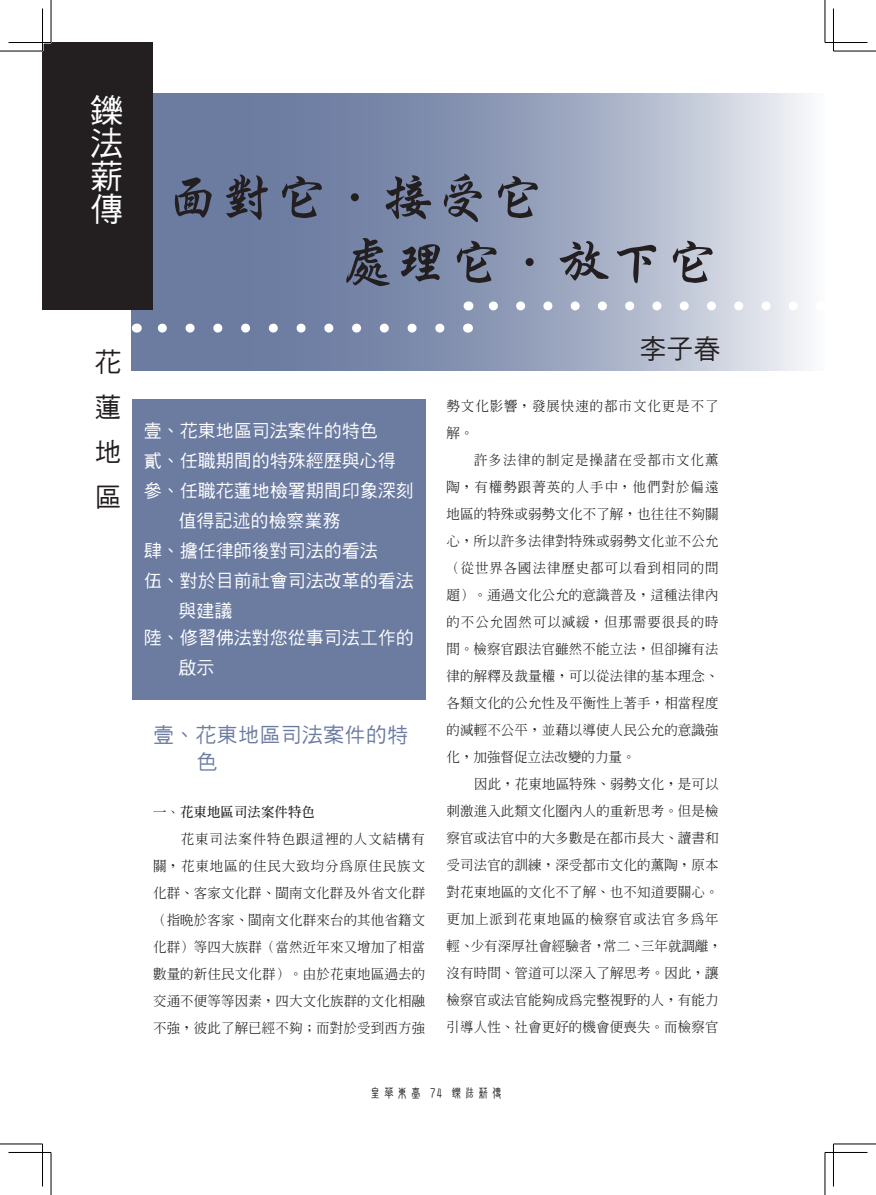
<style>
.page{position:relative;width:876px;height:1195px;background:#fff}
.page>*{position:absolute;margin:0;border:0;box-sizing:border-box;transform-origin:0 0}
.t1{font:54px "DF Xing Kai W5 WIN BF";color:#231f20}
.內文--壹{font:33px/33px "DF Hei W5 WIN BF";color:#fff;text-align:justify}
.內文--壹-2{font:27px/45px "DF Hei W5 WIN BF";color:#231f20;text-align:justify}
.內文--壹-3{font:21px/27px "DF Hei W5 WIN BF";letter-spacing:.015em;color:#6c7ca1}
.引言-壹{font:18px/30px "DF Hei W5 WINP BF";color:#fff}
.內文1{font:500 13.5px/27px "Inn Ming";letter-spacing:.01em;color:#231f20;text-align:justify}
.內文1-2{font:500 13.5px/27px "Inn Ming";letter-spacing:.07em;color:#231f20}
.內文-一{font:700 13.5px "Inn Ming";color:#231f20}
.t2{font:13.5px "DF New Chuan W5 WIN BF";color:#231f20}
</style>
<div class="page">
<svg style="left:132px;top:94px;width:677px;height:277px"></svg>
<div style="left:43px;top:43px;width:110px;height:267px;background:#231f20"></div>
<svg style="left:150px;top:324px;width:290px;height:9px"></svg>
<svg style="left:482px;top:301px;width:311px;height:9px"></svg>
<div style="left:132px;top:399px;width:293px;height:300px;background:#6c7ca1"></div>
<hr style="left:9px;top:41px;width:42px;height:3px;background:#fff">
<hr style="left:41px;top:9px;width:3px;height:42px;background:#fff">
<hr style="left:0;top:51px;width:43px;height:1px;background:#000">
<hr style="left:833px;top:51px;width:43px;height:1px;background:#000">
<hr style="left:0;top:1144px;width:43px;height:1px;background:#000">
<hr style="left:833px;top:1144px;width:43px;height:1px;background:#000">
<hr style="left:51px;top:0;width:1px;height:43px;background:#000">
<hr style="left:51px;top:1152px;width:1px;height:43px;background:#000">
<hr style="left:825px;top:0;width:1px;height:43px;background:#000">
<hr style="left:825px;top:1152px;width:1px;height:43px;background:#000">
<hr style="left:9px;top:42px;width:42px;height:1px;background:#000">
<hr style="left:825px;top:42px;width:42px;height:1px;background:#000">
<hr style="left:9px;top:1152px;width:42px;height:1px;background:#000">
<hr style="left:825px;top:1152px;width:42px;height:1px;background:#000">
<hr style="left:42px;top:9px;width:1px;height:42px;background:#000">
<hr style="left:42px;top:1144px;width:1px;height:42px;background:#000">
<hr style="left:833px;top:9px;width:1px;height:42px;background:#000">
<hr style="left:833px;top:1144px;width:1px;height:42px;background:#000">
<p class="內文--壹" style="left:90px;top:94px;width:34px">鑠法薪傳</p>
<p class="內文--壹-2" style="left:95px;top:339px;width:28px">花蓮地區</p>
<p class="t1" style="left:166px;top:170px;width:379px">面對它．接受它</p>
<p class="t1" style="left:341px;top:235px;width:380px">處理它．放下它</p>
<p class="引言-壹" style="left:144px;top:416px;width:236px">壹、花東地區司法案件的特色</p>
<p class="引言-壹" style="left:144px;top:446px;width:254px">貳、任職期間的特殊經歷與心得</p>
<p class="引言-壹" style="left:179px;top:476px;width:237px;text-indent:-35px">參、任職花蓮地檢署期間印象深刻值得記述的檢察業務</p>
<p class="引言-壹" style="left:144px;top:536px;width:236px">肆、擔任律師後對司法的看法</p>
<p class="引言-壹" style="left:179px;top:566px;width:237px;text-indent:-35px">伍、對於目前社會司法改革的看法與建議</p>
<p class="引言-壹" style="left:179px;top:623px;width:237px;text-indent:-35px">陸、修習佛法對您從事司法工作的啟示</p>
<p class="內文--壹-3" style="left:197px;top:721px;width:213px;text-indent:-43px">壹、花東地區司法案件的特色</p>
<p class="內文-一" style="left:153px;top:805px;width:163px">一、花東地區司法案件特色</p>
<p class="內文1" style="left:153px;top:825px;width:274px;text-indent:28px">花東司法案件特色跟這裡的人文結構有關，花東地區的住民大致均分為原住民族文化群、客家文化群、閩南文化群及外省文化群（指晚於客家、閩南文化群來台的其他省籍文化群）等四大族群（當然近年來又增加了相當數量的新住民文化群）。由於花東地區過去的交通不便等等因素，四大文化族群的文化相融不強，彼此了解已經不夠；而對於受到西方強</p>
<p class="內文--壹-2" style="left:639px;top:327px;width:82px">李子春</p>
<p class="內文1-2" style="left:446px;top:392px;width:274px">勢文化影響，發展快速的都市文化更是不了解。</p>
<p class="內文1" style="left:446px;top:446px;width:274px;text-indent:28px">許多法律的制定是操諸在受都市文化薰陶，有權勢跟菁英的人手中，他們對於偏遠地區的特殊或弱勢文化不了解，也往往不夠關心，所以許多法律對特殊或弱勢文化並不公允（從世界各國法律歷史都可以看到相同的問題）。通過文化公允的意識普及，這種法律內的不公允固然可以減緩，但那需要很長的時間。檢察官跟法官雖然不能立法，但卻擁有法律的解釋及裁量權，可以從法律的基本理念、各類文化的公允性及平衡性上著手，相當程度的減輕不公平，並藉以導使人民公允的意識強化，加強督促立法改變的力量。</p>
<p class="內文1" style="left:446px;top:770px;width:277px;text-align:left;text-indent:28px">因此，花東地區特殊、弱勢文化，是可以刺激進入此類文化圈內人的重新思考。但是檢察官或法官中的大多數是在都市長大、讀書和受司法官的訓練，深受都市文化的薰陶，原本對花東地區的文化不了解、也不知道要關心。更加上派到花東地區的檢察官或法官多為年輕、少有深厚社會經驗者，常二、三年就調離，沒有時間、管道可以深入了解思考。因此，讓檢察官或法官能夠成為完整視野的人，有能力引導人性、社會更好的機會便喪失。而檢察官</p>
<p class="t2" style="left:369px;top:1086px;width:136px">皇華東臺 74 鑠法薪傳</p>
</div>
